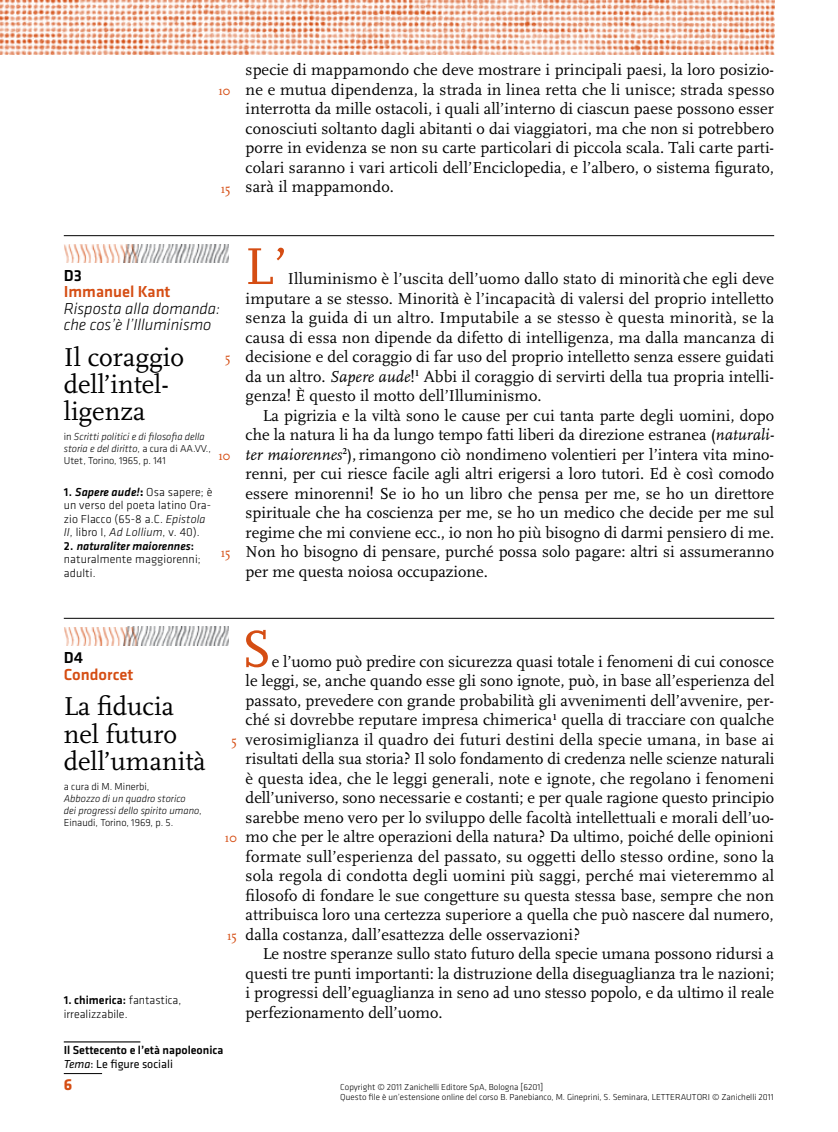
<style>
.page{position:relative;width:838px;height:1132px;background:#fff}
.page>*{position:absolute;margin:0;border:0;box-sizing:border-box;transform-origin:0 0}
.BRANO_Testo_con_capo{font:54px "Scala OT";color:#d54d13}
.BRANO_Titolo{font:27px/27px "Scala OT";color:#000}
.BRANO_Testo_con_capo-2{font:16.5px/19.5px "Scala OT";letter-spacing:.005em;color:#000;text-align:justify}
.BRANO_Testo{font:16.5px/19.5px "Scala OT";color:#000;text-align:justify}
.BRANO_opera{font:italic 300 16.5px/16.5px "Klavika";color:#000}
.BRANO_autore{font:500 16.5px "Klavika";color:#d54d13}
.DOSSIER_numero_brano{font:500 16.5px "Klavika";color:#000}
.t1{font:700 16.5px "Klavika";color:#d54d13}
.t2{font:13.5px "Scala OT";color:#d54d13}
.note{font:300 12px/13.5px "Klavika";letter-spacing:.01em;color:#000}
.t3{font:500 12px/13.5px "Klavika";color:#000}
.BRANO_fonte{font:italic 300 10.5px/12px "Klavika";color:#000}
.t4{font:300 9px/10.5px "Klavika";color:#000}
.s1{font-style:normal}
.s2{font-weight:500}
.s3{font-weight:500;font-style:italic}
.s4{font-weight:700}
.s5{font-style:italic}
.s6{font-weight:400;font-style:italic}
.s7{font-weight:400}
</style>
<div class="page">
<hr style="left:64px;top:1040px;width:76px;height:2px;background:#000">
<hr style="left:64px;top:1072px;width:38px;height:1px;background:#000">
<img style="left:138px;top:244px;width:91px;height:18px">
<img style="left:64px;top:244px;width:74px;height:18px">
<hr style="left:64px;top:235px;width:710px;height:1px;background:#000">
<img style="left:127px;top:626px;width:102px;height:19px">
<img style="left:64px;top:627px;width:74px;height:18px">
<hr style="left:64px;top:618px;width:710px;height:1px;background:#000">
<img style="left:0;top:0;width:774px;height:54px">
<p class="t2" style="left:219px;top:84px;width:13px">10</p>
<p class="t2" style="left:221px;top:181px;width:11px">15</p>
<p class="BRANO_Testo_con_capo-2" style="left:246px;top:60px;width:530px">specie di mappamondo che deve mostrare i principali paesi, la loro posizio&shy;ne e mutua dipendenza, la strada in linea retta che li unisce; strada spesso interrotta da mille ostacoli, i quali all’interno di ciascun paese possono esser conosciuti soltanto dagli abitanti o dai viaggiatori, ma che non si potrebbero porre in evidenza se non su carte particolari di piccola scala. Tali carte parti&shy;colari saranno i vari articoli dell’Enciclopedia, e l’albero, o sistema figurato, sarà il mappamondo.</p>
<p class="DOSSIER_numero_brano" style="left:64px;top:266px;width:20px">D3</p>
<p class="BRANO_autore" style="left:64px;top:283px;width:108px">Immanuel Kant</p>
<p class="BRANO_opera" style="left:64px;top:300px;width:158px">Risposta alla domanda: che cos’è l’Illuminismo</p>
<p class="BRANO_Titolo" style="left:64px;top:344px;width:122px">Il coraggio dell’intel&shy;ligenza</p>
<p class="BRANO_fonte" style="left:64px;top:431px;width:149px"><span class="s1">in</span> Scritti politici e di filosofia della storia e del diritto<span class="s1">, a cura di AA.VV.,<br>Utet, Torino, 1965, p. 141</span></p>
<p class="t2" style="left:225px;top:350px;width:7px">5</p>
<p class="t2" style="left:219px;top:448px;width:13px">10</p>
<p class="note" style="left:64px;top:485px;width:150px"><span class="s2">1.</span> <span class="s3">Sapere aude!</span><span class="s4">:</span> Osa sapere; è un verso del poeta latino Ora&shy;zio Flacco (65-8 a.C. <span class="s5">Epistola<br>II</span>, libro I, <span class="s5">Ad Lollium</span>, v. 40).</p>
<p class="note" style="left:64px;top:539px;width:138px"><span class="s2">2.</span> <span class="s3">naturaliter maiorennes</span><span class="s2">: </span>naturalmente maggiorenni; adulti.</p>
<p class="t2" style="left:221px;top:545px;width:11px">15</p>
<p class="BRANO_Testo_con_capo" style="left:245px;top:237px;width:44px">L’</p>
<p class="BRANO_Testo_con_capo-2" style="left:246px;top:269px;width:530px;text-indent:42px">Illuminismo è l’uscita dell’uomo dallo stato di minorità che egli deve imputare a se stesso. Minorità è l’incapacità di valersi del proprio intelletto senza la guida di un altro. Imputabile a se stesso è questa minorità, se la causa di essa non dipende da difetto di intelligenza, ma dalla mancanza di decisione e del coraggio di far uso del proprio intelletto senza essere guidati da un altro. <span class="s5">Sapere aude</span>!<sup>1</sup> Abbi il coraggio di servirti della tua propria intelli&shy;genza! È questo il motto dell’Illuminismo.</p>
<p class="BRANO_Testo" style="left:246px;top:405px;width:530px;text-indent:17px">La pigrizia e la viltà sono le cause per cui tanta parte degli uomini, dopo che la natura li ha da lungo tempo fatti liberi da direzione estranea (<span class="s5">naturali&shy;ter maiorennes</span><sup>2</sup>),rimangono ciò nondimeno volentieri per l’intera vita mino&shy;renni, per cui riesce facile agli altri erigersi a loro tutori. Ed è così comodo essere minorenni! Se io ho un libro che pensa per me, se ho un direttore spirituale che ha coscienza per me, se ho un medico che decide per me sul regime che mi conviene ecc., io non ho più bisogno di darmi pensiero di me.<br>Non ho bisogno di pensare, purché possa solo pagare: altri si assumeranno per me questa noiosa occupazione.</p>
<p class="DOSSIER_numero_brano" style="left:64px;top:648px;width:21px">D4</p>
<p class="BRANO_autore" style="left:64px;top:665px;width:71px">Condorcet</p>
<p class="BRANO_Titolo" style="left:64px;top:693px;width:143px">La fiducia nel futuro dell’umanità</p>
<p class="BRANO_fonte" style="left:64px;top:780px;width:139px"><span class="s1">a cura di M. Minerbi,<br></span>Abbozzo di un quadro storico<br>dei progressi dello spirito umano<span class="s1">,<br>Einaudi, Torino, 1969, p. 5.</span></p>
<p class="note" style="left:64px;top:993px;width:119px"><span class="s2">1. chimerica:</span> fantastica, irrealizzabile.</p>
<p class="t2" style="left:231px;top:732px;width:7px">5</p>
<p class="t2" style="left:225px;top:830px;width:13px">10</p>
<p class="t2" style="left:227px;top:927px;width:11px">15</p>
<p class="BRANO_Testo_con_capo" style="left:241px;top:619px;width:32px">S</p>
<p class="BRANO_Testo_con_capo-2" style="left:246px;top:651px;width:530px;text-indent:26px">e l’uomo può predire con sicurezza quasi totale i fenomeni di cui conosce le leggi, se, anche quando esse gli sono ignote, può, in base all’esperienza del passato, prevedere con grande probabilità gli avvenimenti dell’avvenire, per&shy;ché si dovrebbe reputare impresa chimerica<sup>1</sup> quella di tracciare con qualche verosimiglianza il quadro dei futuri destini della specie umana, in base ai risultati della sua storia? Il solo fondamento di credenza nelle scienze naturali è questa idea, che le leggi generali, note e ignote, che regolano i fenomeni dell’universo, sono necessarie e costanti; e per quale ragione questo principio sarebbe meno vero per lo sviluppo delle facoltà intellettuali e morali dell’uo&shy;mo che per le altre operazioni della natura? Da ultimo, poiché delle opinioni formate sull’esperienza del passato, su oggetti dello stesso ordine, sono la sola regola di condotta degli uomini più saggi, perché mai vieteremmo al filosofo di fondare le sue congetture su questa stessa base, sempre che non attribuisca loro una certezza superiore a quella che può nascere dal numero, dalla costanza, dall’esattezza delle osservazioni?</p>
<p class="BRANO_Testo" style="left:246px;top:944px;width:530px;text-indent:17px">Le nostre speranze sullo stato futuro della specie umana possono ridursi a questi tre punti importanti: la distruzione della diseguaglianza tra le nazioni; i progressi dell’eguaglianza in seno ad uno stesso popolo, e da ultimo il reale perfezionamento dell’uomo.</p>
<p class="t3" style="left:64px;top:1043px;width:161px">Il Settecento e l’età napoleonica<br><span class="s6">Tema</span><span class="s7">: Le figure sociali</span></p>
<p class="t1" style="left:64px;top:1075px;width:10px">6</p>
<p class="t4" style="left:340px;top:1081px;width:435px">Copyright © 2011 Zanichelli Editore SpA, Bologna [6201]<br>Questo file è un’estensione online del corso B. Panebianco, M. Gineprini, S. Seminara, LETTERAUTORI © Zanichelli 2011</p>
</div>
